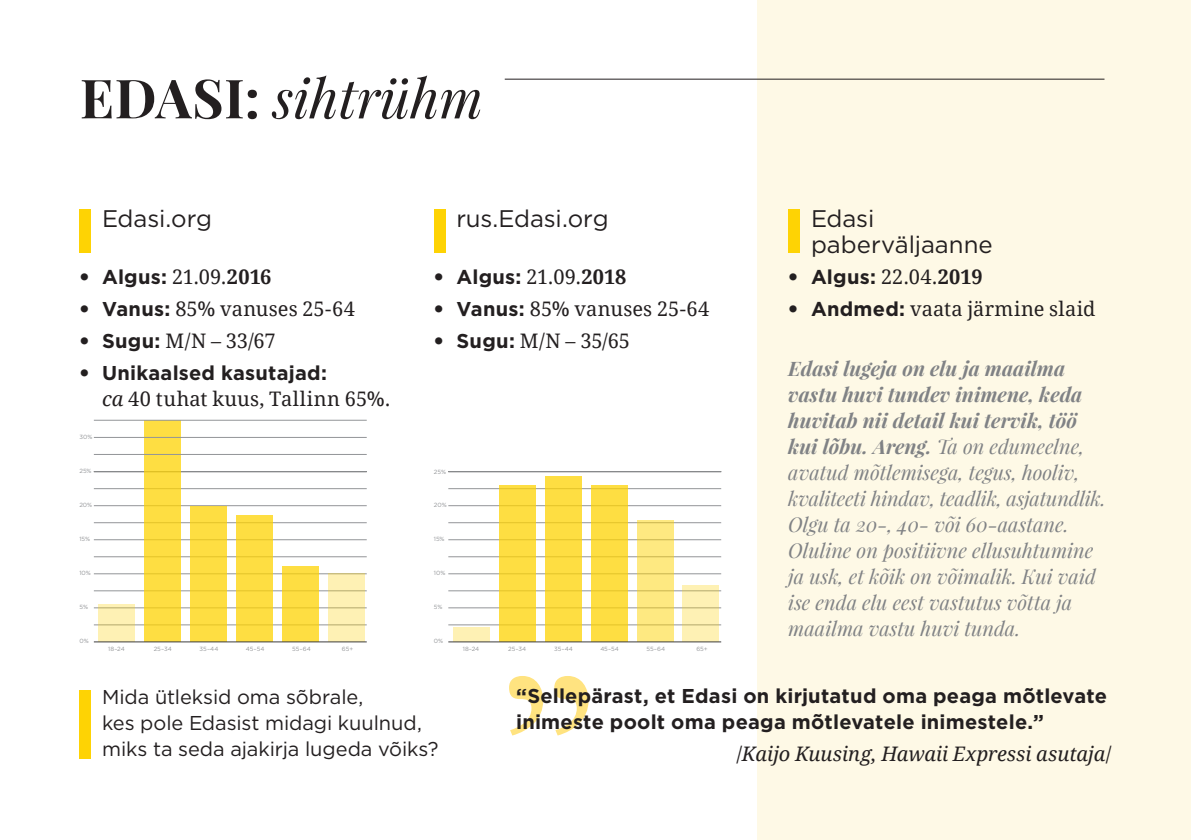
<style>
.page{position:relative;width:1191px;height:840px;background:#fff}
.page>*{position:absolute;margin:0;border:0;box-sizing:border-box;transform-origin:0 0}
.Pealkiri_Bold{font:222px "Sabon";color:#ffe380}
.Pealkiri_Bold-2{font:italic 54px "Playfair Display";color:#231f20}
.Body{font:24px/26px "Gotham";letter-spacing:-.005em;color:#231f20}
.Pealkiri_Bold-3{font:italic 20px/26px "Playfair Display";color:#808285}
.Body-2{font:700 20px/26px "Gotham";letter-spacing:.01em;color:#231f20}
.Body-3{font:20px "Droid Serif";letter-spacing:.005em;color:#231f20}
.Body-4{font:20px/26px "Gotham";letter-spacing:-.005em;color:#231f20}
.Body-5{font:20px/26px "Droid Serif";letter-spacing:.025em;color:#231f20}
.Body-6{font:italic 20px "Droid Serif";color:#231f20}
.Body-7{font:6px "Gotham";letter-spacing:.005em;color:#939598}
.s1{font-weight:700;font-style:normal}
.s2{font-family:"Helvetica Neue LT Pro";font-weight:100;font-stretch:expanded}
.s3{font-family:"Droid Serif";font-weight:400}
.s4{font-family:"Droid Serif"}
.s5{font-family:"Gotham";font-weight:700}
.s6{font-style:italic}
.s7{font-weight:700}
.s8{font-style:normal}
</style>
<div class="page">
<div style="left:757px;top:0;width:434px;height:839px;background:#fef9e6"></div>
<hr style="left:505px;top:79px;width:599px;height:1px;background:#231f20">
<div style="left:79px;top:209px;width:12px;height:44px;background:#fed304"></div>
<div style="left:434px;top:209px;width:11px;height:44px;background:#fed304"></div>
<div style="left:788px;top:209px;width:11px;height:44px;background:#fed304"></div>
<div style="left:79px;top:690px;width:12px;height:68px;background:#fed304"></div>
<hr style="left:448px;top:471px;width:273px;height:1px;background:#939598">
<hr style="left:448px;top:505px;width:273px;height:1px;background:#939598">
<hr style="left:448px;top:539px;width:273px;height:1px;background:#939598">
<hr style="left:448px;top:573px;width:273px;height:1px;background:#939598">
<hr style="left:448px;top:607px;width:273px;height:1px;background:#939598">
<hr style="left:448px;top:488px;width:273px;height:1px;background:#939598">
<hr style="left:448px;top:522px;width:273px;height:1px;background:#939598">
<hr style="left:448px;top:556px;width:273px;height:1px;background:#939598">
<hr style="left:448px;top:590px;width:273px;height:1px;background:#939598">
<hr style="left:448px;top:624px;width:273px;height:1px;background:#939598">
<div style="left:453px;top:627px;width:36px;height:14px;background:#fef1b4"></div>
<div style="left:499px;top:485px;width:36px;height:156px;background:#fede42"></div>
<div style="left:545px;top:475px;width:36px;height:166px;background:#fede42"></div>
<div style="left:591px;top:485px;width:36px;height:156px;background:#fede42"></div>
<svg style="left:637px;top:520px;width:36px;height:121px;background:#fae57e"></svg>
<svg style="left:683px;top:585px;width:36px;height:56px;background:#f9edb0"></svg>
<hr style="left:448px;top:641px;width:273px;height:1px;background:#3e3e3f">
<hr style="left:94px;top:471px;width:273px;height:1px;background:#939598">
<hr style="left:94px;top:505px;width:273px;height:1px;background:#939598">
<hr style="left:94px;top:539px;width:273px;height:1px;background:#939598">
<hr style="left:94px;top:573px;width:273px;height:1px;background:#939598">
<hr style="left:94px;top:607px;width:273px;height:1px;background:#939598">
<hr style="left:94px;top:488px;width:273px;height:1px;background:#939598">
<hr style="left:94px;top:522px;width:273px;height:1px;background:#939598">
<hr style="left:94px;top:556px;width:273px;height:1px;background:#939598">
<hr style="left:94px;top:590px;width:273px;height:1px;background:#939598">
<hr style="left:94px;top:624px;width:273px;height:1px;background:#939598">
<svg style="left:99px;top:604px;width:36px;height:37px"></svg>
<div style="left:145px;top:420px;width:36px;height:221px;background:#fede42"></div>
<div style="left:190px;top:505px;width:37px;height:136px;background:#fede42"></div>
<div style="left:236px;top:515px;width:37px;height:126px;background:#fede42"></div>
<div style="left:282px;top:566px;width:37px;height:75px;background:#fede42"></div>
<svg style="left:328px;top:573px;width:37px;height:68px;background:#f9ecaf"></svg>
<hr style="left:94px;top:641px;width:273px;height:1px;background:#3e3e3f">
<hr style="left:94px;top:436px;width:273px;height:1px;background:#939598">
<hr style="left:94px;top:454px;width:273px;height:1px;background:#939598">
<hr style="left:94px;top:419px;width:273px;height:1px;background:#939598">
<p class="Pealkiri_Bold-2" style="left:80px;top:62px;width:404px"><span class="s1">EDASI:</span> sihtrühm</p>
<p class="Body" style="left:102px;top:205px;width:111px">Edasi.org</p>
<p class="Body-2" style="left:79px;top:264px;width:194px"><span class="s2">•</span> Algus: <span class="s3">21.09.</span><span class="s4">2016</span></p>
<p class="Body-3" style="left:79px;top:295px;width:277px"><span class="s2">•</span> <span class="s5">Vanus:</span> 85% vanuses 25-64</p>
<p class="Body-3" style="left:79px;top:326px;width:198px"><span class="s2">•</span> <span class="s5">Sugu:</span> M/N – 33/67</p>
<p class="Body-5" style="left:102px;top:358px;width:290px;text-indent:-23px"><span class="s2">•</span> <span class="s5">Unikaalsed kasutajad:<br></span><span class="s6">ca</span> 40 tuhat kuus, Tallinn 65%.</p>
<p class="Body-7" style="left:79px;top:434px;width:14px">30%</p>
<p class="Body-7" style="left:79px;top:467px;width:14px">25%</p>
<p class="Body-7" style="left:79px;top:501px;width:14px">20%</p>
<p class="Body-7" style="left:79px;top:535px;width:12px">15%</p>
<p class="Body-7" style="left:79px;top:569px;width:13px">10%</p>
<p class="Body-7" style="left:79px;top:603px;width:10px">5%</p>
<p class="Body-7" style="left:79px;top:637px;width:11px">0%</p>
<p class="Body-7" style="left:108px;top:645px;width:18px">18–24</p>
<p class="Body-7" style="left:154px;top:645px;width:20px">25–34</p>
<p class="Body-7" style="left:199px;top:645px;width:20px">35–44</p>
<p class="Body-7" style="left:246px;top:645px;width:20px">45–54</p>
<p class="Body-7" style="left:292px;top:645px;width:20px">55–64</p>
<p class="Body-7" style="left:342px;top:645px;width:13px">65+</p>
<p class="Body" style="left:456px;top:205px;width:154px">rus.Edasi.org</p>
<p class="Body-2" style="left:434px;top:264px;width:194px"><span class="s2">•</span> Algus: <span class="s3">21.09.</span><span class="s4">2018</span></p>
<p class="Body-3" style="left:434px;top:295px;width:277px"><span class="s2">•</span> <span class="s5">Vanus:</span> 85% vanuses 25-64</p>
<p class="Body-3" style="left:434px;top:326px;width:198px"><span class="s2">•</span> <span class="s5">Sugu:</span> M/N – 35/65</p>
<p class="Body-7" style="left:434px;top:468px;width:14px">25%</p>
<p class="Body-7" style="left:434px;top:501px;width:14px">20%</p>
<p class="Body-7" style="left:434px;top:535px;width:12px">15%</p>
<p class="Body-7" style="left:434px;top:569px;width:13px">10%</p>
<p class="Body-7" style="left:434px;top:603px;width:10px">5%</p>
<p class="Body-7" style="left:434px;top:637px;width:11px">0%</p>
<p class="Body-7" style="left:463px;top:645px;width:18px">18–24</p>
<p class="Body-7" style="left:508px;top:645px;width:20px">25–34</p>
<p class="Body-7" style="left:554px;top:645px;width:20px">35–44</p>
<p class="Body-7" style="left:600px;top:645px;width:20px">45–54</p>
<p class="Body-7" style="left:646px;top:645px;width:20px">55–64</p>
<p class="Body-7" style="left:696px;top:645px;width:13px">65+</p>
<p class="Body" style="left:811px;top:205px;width:183px">Edasi paberväljaanne</p>
<p class="Body-2" style="left:788px;top:264px;width:196px"><span class="s2">•</span> Algus: <span class="s3">22.04.</span><span class="s4">2019</span></p>
<p class="Body-3" style="left:788px;top:295px;width:308px"><span class="s2">•</span> <span class="s5">Andmed:</span> vaata järmine slaid</p>
<p class="Pealkiri_Bold-3" style="left:788px;top:354px;width:319px"><span class="s7">Edasi lugeja on elu ja maailma vastu huvi tundev inimene, keda huvitab nii detail kui tervik, töö kui lõbu. Areng.</span> Ta on edumeelne, avatud mõtlemisega, tegus, hooliv, kvaliteeti hindav, teadlik, asjatundlik.<br>Olgu ta 20-, 40- või 60-aastane.<br>Oluline on positiivne ellusuhtumine ja usk, et kõik on võimalik. Kui vaid ise enda elu eest vastutus võtta ja maailma vastu huvi tunda.</p>
<p class="Pealkiri_Bold" style="left:487px;top:621px;width:125px">”</p>
<p class="Body-4" style="left:102px;top:683px;width:338px">Mida ütleksid oma sõbrale,<br>kes pole Edasist midagi kuulnud, miks ta seda ajakirja lugeda võiks?</p>
<p class="Body-2" style="left:516px;top:681px;width:592px">“Sellepärast, et Edasi on kirjutatud oma peaga mõtlevate inimeste poolt oma peaga mõtlevatele inimestele.”</p>
<p class="Body-6" style="left:736px;top:739px;width:377px"><span class="s8">/</span>Kaijo Kuusing, Hawaii Expressi asutaja<span class="s8">/</span></p>
</div>
